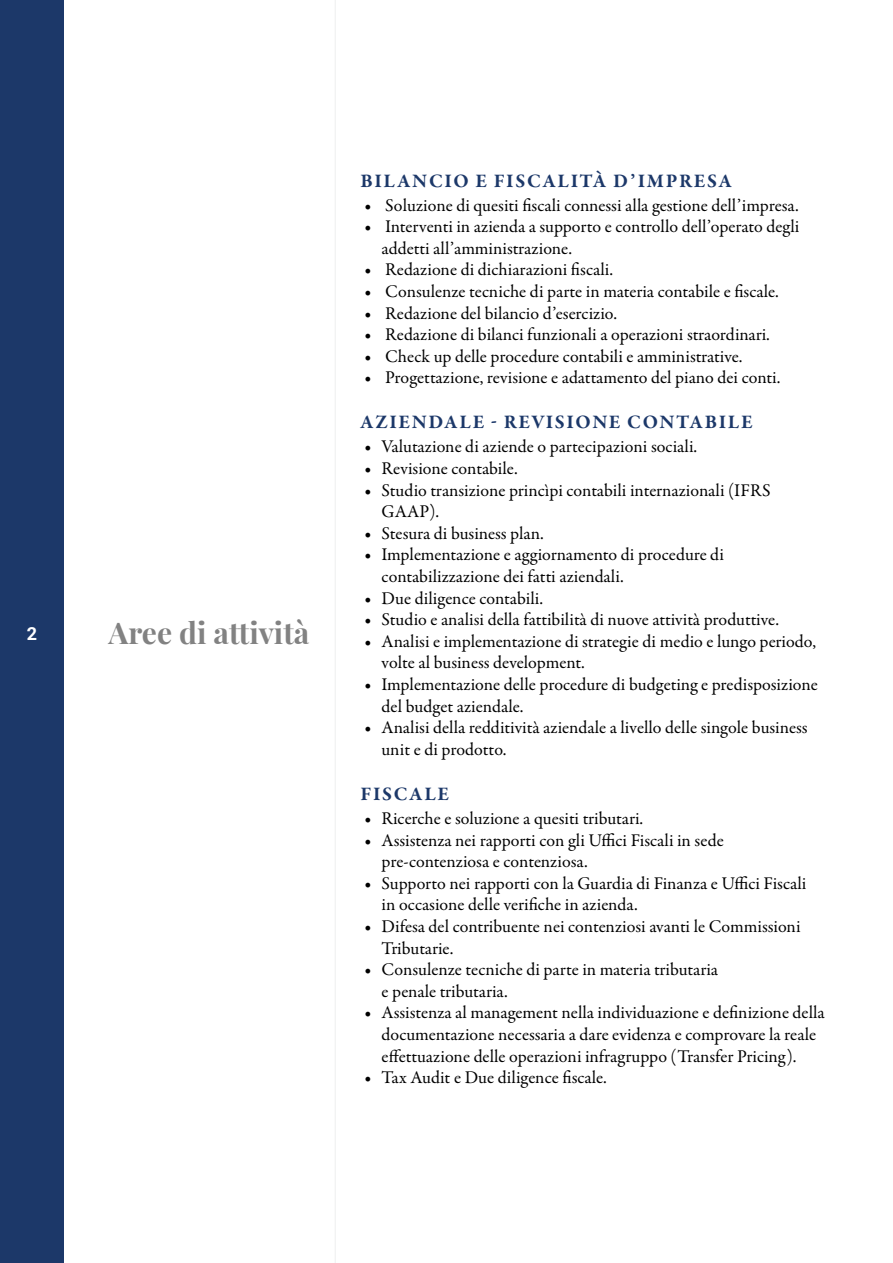
<style>
.page{position:relative;width:893px;height:1263px;background:#fff}
.page>*{position:absolute;margin:0;border:0;box-sizing:border-box;transform-origin:0 0}
.t1{font:700 30px "Playfair Display";color:#828282}
.t2{font:700 19.5px "Garamond Premr Pro";letter-spacing:.085em;color:#1c3869}
.t3{font:18px/21.6px "Garamond Premr Pro";color:#000}
.t4{font:700 18px "Roboto";color:#fff}
.s1{font-family:"Minion Pro"}
</style>
<div class="page">
<div style="left:0;top:0;width:64px;height:1263px;background:#1c3869"></div>
<hr style="left:335px;top:0;width:1px;height:1263px;background:#eeefef">
<p class="t4" style="left:27px;top:621px;width:12px">2</p>
<h1 class="t1" style="left:108px;top:614px;width:203px">Aree di attività</h1>
<p class="t2" style="left:360px;top:168px;width:373px">BILANCIO E FISCALITÀ D’IMPRESA</p>
<p class="t3" style="left:365px;top:195px;width:436px"><span class="s1">•</span> Soluzione di quesiti fiscali connessi alla gestione dell’impresa.</p>
<p class="t3" style="left:382px;top:216px;width:419px;text-indent:-17px"><span class="s1">•</span> Interventi in azienda a supporto e controllo dell’operato degli addetti all’amministrazione.</p>
<p class="t3" style="left:365px;top:259px;width:250px"><span class="s1">•</span> Redazione di dichiarazioni fiscali.</p>
<p class="t3" style="left:365px;top:281px;width:416px"><span class="s1">•</span> Consulenze tecniche di parte in materia contabile e fiscale.</p>
<p class="t3" style="left:365px;top:303px;width:254px"><span class="s1">•</span> Redazione del bilancio d’esercizio.</p>
<p class="t3" style="left:365px;top:324px;width:407px"><span class="s1">•</span> Redazione di bilanci funzionali a operazioni straordinari.</p>
<p class="t3" style="left:365px;top:346px;width:379px"><span class="s1">•</span> Check up delle procedure contabili e amministrative.</p>
<p class="t3" style="left:365px;top:367px;width:417px"><span class="s1">•</span> Progettazione, revisione e adattamento del piano dei conti.</p>
<p class="t2" style="left:360px;top:410px;width:394px">AZIENDALE - REVISIONE CONTABILE</p>
<p class="t3" style="left:365px;top:436px;width:334px"><span class="s1">•</span> Valutazione di aziende o partecipazioni sociali.</p>
<p class="t3" style="left:365px;top:458px;width:155px"><span class="s1">•</span> Revisione contabile.</p>
<p class="t3" style="left:382px;top:480px;width:390px;text-indent:-17px"><span class="s1">•</span> Studio transizione princìpi contabili internazionali (IFRS<br>GAAP).</p>
<p class="t3" style="left:365px;top:523px;width:181px"><span class="s1">•</span> Stesura di business plan.</p>
<p class="t3" style="left:382px;top:544px;width:344px;text-indent:-17px"><span class="s1">•</span> Implementazione e aggiornamento di procedure di contabilizzazione dei fatti aziendali.</p>
<p class="t3" style="left:365px;top:588px;width:180px"><span class="s1">•</span> Due diligence contabili.</p>
<p class="t3" style="left:365px;top:609px;width:416px"><span class="s1">•</span> Studio e analisi della fattibilità di nuove attività produttive.</p>
<p class="t3" style="left:382px;top:631px;width:436px;text-indent:-17px"><span class="s1">•</span> Analisi e implementazione di strategie di medio e lungo periodo, volte al business development.</p>
<p class="t3" style="left:382px;top:674px;width:438px;text-indent:-17px"><span class="s1">•</span> Implementazione delle procedure di budgeting e predisposizione del budget aziendale.</p>
<p class="t3" style="left:382px;top:717px;width:427px;text-indent:-17px"><span class="s1">•</span> Analisi della redditività aziendale a livello delle singole business unit e di prodotto.</p>
<p class="t2" style="left:360px;top:782px;width:90px">FISCALE</p>
<p class="t3" style="left:365px;top:808px;width:280px"><span class="s1">•</span> Ricerche e soluzione a quesiti tributari.</p>
<p class="t3" style="left:382px;top:829px;width:344px;text-indent:-17px"><span class="s1">•</span> Assistenza nei rapporti con gli Uffici Fiscali in sede pre-contenziosa e contenziosa.</p>
<p class="t3" style="left:382px;top:873px;width:426px;text-indent:-17px"><span class="s1">•</span> Supporto nei rapporti con la Guardia di Finanza e Uffici Fiscali in occasione delle verifiche in azienda.</p>
<p class="t3" style="left:382px;top:916px;width:420px;text-indent:-17px"><span class="s1">•</span> Difesa del contribuente nei contenziosi avanti le Commissioni<br>Tributarie.</p>
<p class="t3" style="left:382px;top:959px;width:338px;text-indent:-17px"><span class="s1">•</span> Consulenze tecniche di parte in materia tributaria e penale tributaria.</p>
<p class="t3" style="left:382px;top:1002px;width:444px;text-indent:-17px"><span class="s1">•</span> Assistenza al management nella individuazione e definizione della documentazione necessaria a dare evidenza e comprovare la reale effettuazione delle operazioni infragruppo (Transfer Pricing).</p>
<p class="t3" style="left:365px;top:1067px;width:244px"><span class="s1">•</span> Tax Audit e Due diligence fiscale.</p>
</div>
